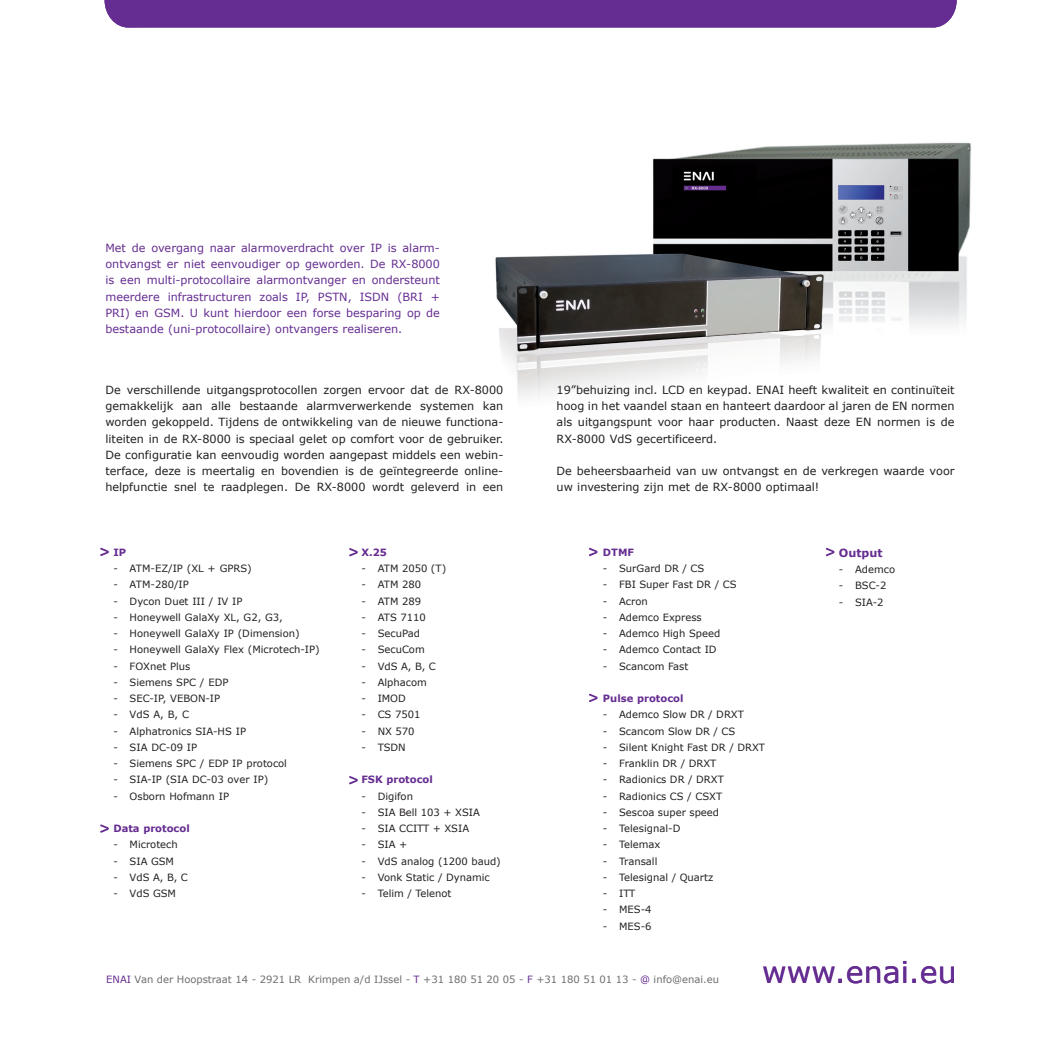
<style>
.page{position:relative;width:1063px;height:1063px;background:#fff}
.page>*{position:absolute;margin:0;border:0;box-sizing:border-box;transform-origin:0 0}
.t1{font:30px "Verdana";color:#652d91}
.Normaal{font:11.25px/16.2px "Verdana";color:#231f20;text-align:justify}
.Inleiding{font:11.25px/16.2px "Verdana";color:#652d91;text-align:justify}
.Hoofdstuk{font:700 11.25px "Verdana";color:#652d91}
.Normaal-2{font:10px "Verdana";color:#231f20}
.t2{font:10px "Verdana";color:#6c6d70}
.Hoofdstuk-2{font:700 10px "Verdana";color:#652d91}
.s1{color:#652d91}
</style>
<div class="page">
<div style="left:105px;top:0;width:852px;height:28px;background:#652d91"></div>
<svg style="left:100px;top:548px;width:9px;height:8px"></svg>
<svg style="left:100px;top:824px;width:9px;height:9px"></svg>
<svg style="left:349px;top:548px;width:9px;height:8px"></svg>
<svg style="left:349px;top:776px;width:9px;height:8px"></svg>
<svg style="left:589px;top:548px;width:9px;height:8px"></svg>
<svg style="left:589px;top:694px;width:9px;height:8px"></svg>
<svg style="left:826px;top:548px;width:9px;height:8px"></svg>
<img style="left:495px;top:142px;width:476px;height:255px">
<p class="Inleiding" style="left:105px;top:239px;width:336px">Met de overgang naar alarmoverdracht over IP is alarm&shy;ontvangst er niet eenvoudiger op geworden. De RX-8000 is een multi-protocollaire alarmontvanger en ondersteunt meerdere infrastructuren zoals IP, PSTN, ISDN (BRI + PRI) en GSM. U kunt hierdoor een forse besparing op de bestaande (uni-protocollaire) ontvangers realiseren.</p>
<p class="Normaal" style="left:105px;top:382px;width:400px">De verschillende uitgangsprotocollen zorgen ervoor dat de RX-8000 gemakkelijk aan alle bestaande alarmverwerkende systemen kan worden gekoppeld. Tijdens de ontwikkeling van de nieuwe functiona&shy;liteiten in de RX-8000 is speciaal gelet op comfort voor de gebruiker.<br>De configuratie kan eenvoudig worden aangepast middels een webin&shy;terface, deze is meertalig en bovendien is de geïntegreerde online&shy;helpfunctie snel te raadplegen. De RX-8000 wordt geleverd in een</p>
<p class="Normaal" style="left:557px;top:382px;width:400px">19”behuizing incl. LCD en keypad. ENAI heeft kwaliteit en continuïteit hoog in het vaandel staan en hanteert daardoor al jaren de EN normen als uitgangspunt voor haar producten. Naast deze EN normen is de RX-8000 VdS gecertificeerd.</p>
<p class="Normaal" style="left:557px;top:463px;width:400px">De beheersbaarheid van uw ontvangst en de verkregen waarde voor uw investering zijn met de RX-8000 optimaal!</p>
<p class="Hoofdstuk-2" style="left:113px;top:545px;width:14px">IP</p>
<p class="Normaal-2" style="left:113px;top:562px;width:140px">- ATM-EZ/IP (XL + GPRS)</p>
<p class="Normaal-2" style="left:113px;top:578px;width:77px">- ATM-280/IP</p>
<p class="Normaal-2" style="left:113px;top:594px;width:131px">- Dycon Duet III / IV IP</p>
<p class="Normaal-2" style="left:113px;top:610px;width:171px">- Honeywell GalaXy XL, G2, G3,</p>
<p class="Normaal-2" style="left:113px;top:627px;width:188px">- Honeywell GalaXy IP (Dimension)</p>
<p class="Normaal-2" style="left:113px;top:643px;width:208px">- Honeywell GalaXy Flex (Microtech-IP)</p>
<p class="Normaal-2" style="left:113px;top:659px;width:79px">- FOXnet Plus</p>
<p class="Normaal-2" style="left:113px;top:675px;width:117px">- Siemens SPC / EDP</p>
<p class="Normaal-2" style="left:113px;top:692px;width:108px">- SEC-IP, VEBON-IP</p>
<p class="Normaal-2" style="left:113px;top:708px;width:77px">- VdS A, B, C</p>
<p class="Normaal-2" style="left:113px;top:724px;width:134px">- Alphatronics SIA-HS IP</p>
<p class="Normaal-2" style="left:113px;top:740px;width:85px">- SIA DC-09 IP</p>
<p class="Normaal-2" style="left:113px;top:757px;width:175px">- Siemens SPC / EDP IP protocol</p>
<p class="Normaal-2" style="left:113px;top:773px;width:156px">- SIA-IP (SIA DC-03 over IP)</p>
<p class="Normaal-2" style="left:113px;top:789px;width:117px">- Osborn Hofmann IP</p>
<p class="Hoofdstuk-2" style="left:113px;top:822px;width:78px">Data protocol</p>
<p class="Normaal-2" style="left:113px;top:838px;width:66px">- Microtech</p>
<p class="Normaal-2" style="left:113px;top:854px;width:62px">- SIA GSM</p>
<p class="Normaal-2" style="left:113px;top:870px;width:76px">- VdS A, B, C</p>
<p class="Normaal-2" style="left:113px;top:887px;width:64px">- VdS GSM</p>
<p class="Hoofdstuk-2" style="left:361px;top:545px;width:27px">X.25</p>
<p class="Normaal-2" style="left:361px;top:562px;width:86px">- ATM 2050 (T)</p>
<p class="Normaal-2" style="left:361px;top:578px;width:61px">- ATM 280</p>
<p class="Normaal-2" style="left:361px;top:594px;width:61px">- ATM 289</p>
<p class="Normaal-2" style="left:361px;top:610px;width:66px">- ATS 7110</p>
<p class="Normaal-2" style="left:361px;top:627px;width:60px">- SecuPad</p>
<p class="Normaal-2" style="left:361px;top:643px;width:65px">- SecuCom</p>
<p class="Normaal-2" style="left:361px;top:659px;width:76px">- VdS A, B, C</p>
<p class="Normaal-2" style="left:361px;top:675px;width:67px">- Alphacom</p>
<p class="Normaal-2" style="left:361px;top:692px;width:46px">- IMOD</p>
<p class="Normaal-2" style="left:361px;top:708px;width:61px">- CS 7501</p>
<p class="Normaal-2" style="left:361px;top:724px;width:55px">- NX 570</p>
<p class="Normaal-2" style="left:361px;top:740px;width:46px">- TSDN</p>
<p class="Hoofdstuk-2" style="left:361px;top:773px;width:73px">FSK protocol</p>
<p class="Normaal-2" style="left:361px;top:789px;width:53px">- Digifon</p>
<p class="Normaal-2" style="left:361px;top:805px;width:120px">- SIA Bell 103 + XSIA</p>
<p class="Normaal-2" style="left:361px;top:822px;width:109px">- SIA CCITT + XSIA</p>
<p class="Normaal-2" style="left:361px;top:838px;width:47px">- SIA +</p>
<p class="Normaal-2" style="left:361px;top:854px;width:141px">- VdS analog (1200 baud)</p>
<p class="Normaal-2" style="left:361px;top:870px;width:130px">- Vonk Static / Dynamic</p>
<p class="Normaal-2" style="left:361px;top:887px;width:92px">- Telim / Telenot</p>
<p class="Hoofdstuk-2" style="left:603px;top:545px;width:33px">DTMF</p>
<p class="Normaal-2" style="left:603px;top:562px;width:103px">- SurGard DR / CS</p>
<p class="Normaal-2" style="left:603px;top:578px;width:135px">- FBI Super Fast DR / CS</p>
<p class="Normaal-2" style="left:603px;top:594px;width:46px">- Acron</p>
<p class="Normaal-2" style="left:603px;top:610px;width:100px">- Ademco Express</p>
<p class="Normaal-2" style="left:603px;top:627px;width:119px">- Ademco High Speed</p>
<p class="Normaal-2" style="left:603px;top:643px;width:115px">- Ademco Contact ID</p>
<p class="Normaal-2" style="left:603px;top:659px;width:87px">- Scancom Fast</p>
<p class="Hoofdstuk-2" style="left:603px;top:692px;width:82px">Pulse protocol</p>
<p class="Normaal-2" style="left:603px;top:708px;width:143px">- Ademco Slow DR / DRXT</p>
<p class="Normaal-2" style="left:603px;top:724px;width:134px">- Scancom Slow DR / CS</p>
<p class="Normaal-2" style="left:603px;top:740px;width:164px">- Silent Knight Fast DR / DRXT</p>
<p class="Normaal-2" style="left:603px;top:757px;width:115px">- Franklin DR / DRXT</p>
<p class="Normaal-2" style="left:603px;top:773px;width:122px">- Radionics DR / DRXT</p>
<p class="Normaal-2" style="left:603px;top:789px;width:121px">- Radionics CS / CSXT</p>
<p class="Normaal-2" style="left:603px;top:805px;width:118px">- Sescoa super speed</p>
<p class="Normaal-2" style="left:603px;top:822px;width:79px">- Telesignal-D</p>
<p class="Normaal-2" style="left:603px;top:838px;width:59px">- Telemax</p>
<p class="Normaal-2" style="left:603px;top:854px;width:56px">- Transall</p>
<p class="Normaal-2" style="left:603px;top:870px;width:112px">- Telesignal / Quartz</p>
<p class="Normaal-2" style="left:603px;top:887px;width:34px">- ITT</p>
<p class="Normaal-2" style="left:603px;top:903px;width:50px">- MES-4</p>
<p class="Normaal-2" style="left:603px;top:919px;width:50px">- MES-6</p>
<p class="Hoofdstuk" style="left:839px;top:545px;width:45px">Output</p>
<p class="Normaal-2" style="left:839px;top:563px;width:58px">- Ademco</p>
<p class="Normaal-2" style="left:839px;top:579px;width:49px">- BSC-2</p>
<p class="Normaal-2" style="left:839px;top:595px;width:46px">- SIA-2</p>
<p class="t2" style="left:106px;top:972px;width:190px"><span class="s1">ENAI</span> Van der Hoopstraat 14 - 2921 LR</p>
<p class="t2" style="left:308px;top:972px;width:412px">Krimpen a/d IJssel - <span class="s1">T</span> +31 180 51 20 05 - <span class="s1">F</span> +31 180 51 01 13 - <span class="s1">@</span> info@enai.eu</p>
<p class="t1" style="left:762px;top:951px;width:196px">www.enai.eu</p>
</div>
